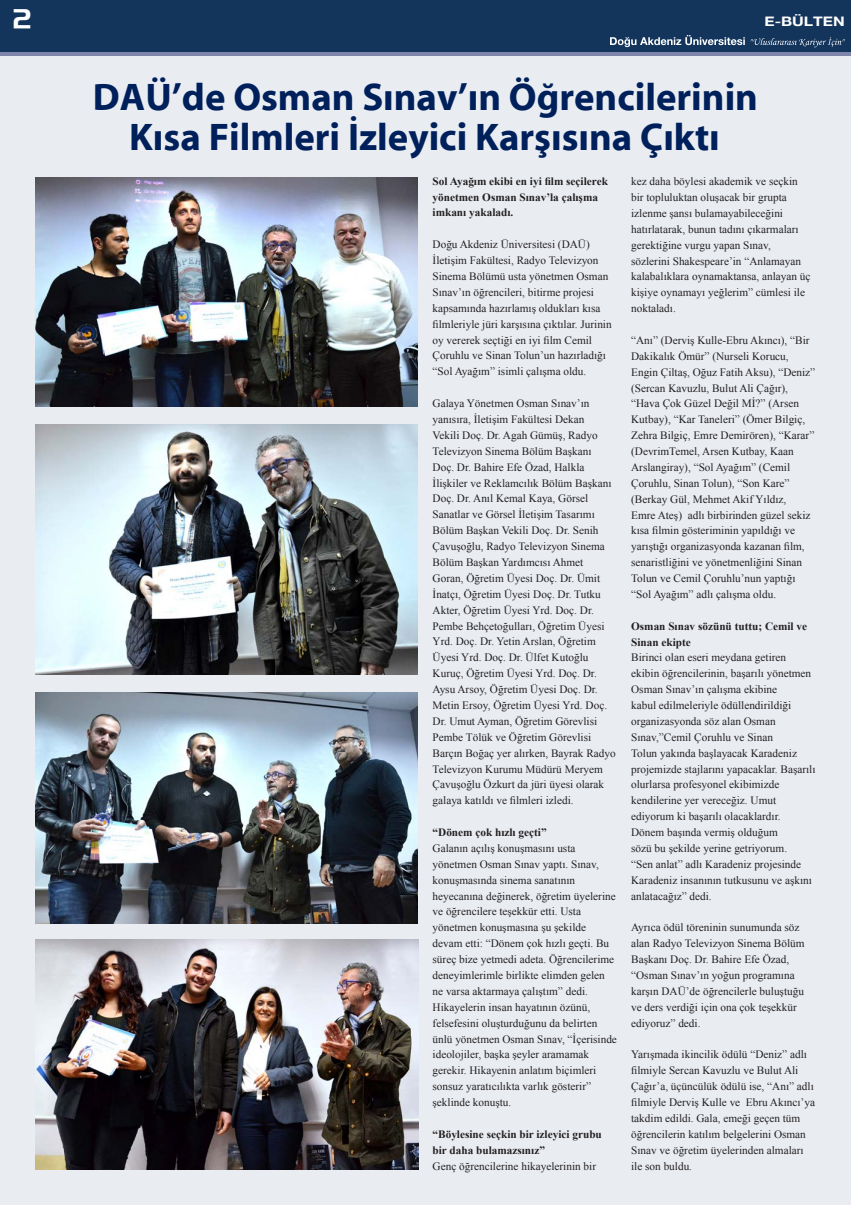
<style>
.page{position:relative;width:851px;height:1205px;background:#fff}
.page>*{position:absolute;margin:0;border:0;box-sizing:border-box;transform-origin:0 0}
.t1{font:700 38.75px "Myriad EMU";color:#00205b}
.t2{font:26.25px "Handel EMU";color:#fff}
.t3{font:700 13.12px "Helvetica Neue EMU";color:#fff;scale:1.2 1}
.t4{font:11.25px/15.9px "Times New Roman EMU";color:#231f20}
.t5{font:700 11.25px/15.9px "Times New Roman EMU";color:#231f20}
</style>
<div class="page">
<div style="left:0;top:25px;width:850px;height:1180px;background:#e9edf2"></div>
<hr style="left:850px;top:53px;width:1px;height:1152px;background:#e9edf2">
<div style="left:0;top:0;width:850px;height:55px;background:#13355c"></div>
<hr style="left:850px;top:0;width:1px;height:52px;background:#13355c">
<hr style="left:0;top:52px;width:850px;height:4px;background:#7d86aa">
<svg style="left:610px;top:35px;width:134px;height:12px"></svg>
<svg style="left:750px;top:37px;width:94px;height:10px"></svg>
<img style="left:35px;top:177px;width:383px;height:230px">
<img style="left:35px;top:693px;width:383px;height:230px">
<img style="left:36px;top:939px;width:382px;height:230px">
<img style="left:35px;top:425px;width:383px;height:249px">
<p class="t2" style="left:13px;top:3px;width:19px">2</p>
<p class="t3" style="left:764px;top:13px;width:68px">E-BÜLTEN</p>
<p class="t1" style="left:93px;top:76px;width:666px">DAÜ’de Osman Sınav’ın Öğrencilerinin</p>
<p class="t1" style="left:129px;top:116px;width:592px">Kısa Filmleri İzleyici Karşısına Çıktı</p>
<p class="t5" style="left:432px;top:173px;width:177px">Sol Ayağım ekibi en iyi film seçilerek yönetmen Osman Sınav’la çalışma imkanı yakaladı.</p>
<p class="t4" style="left:432px;top:236px;width:181px">Doğu Akdeniz Üniversitesi (DAÜ)<br>İletişim Fakültesi, Radyo Televizyon Sinema Bölümü usta yönetmen Osman Sınav’ın öğrencileri, bitirme projesi kapsamında hazırlamış oldukları kısa filmleriyle jüri karşısına çıktılar. Jurinin oy vererek seçtiği en iyi film Cemil Çoruhlu ve Sinan Tolun’un hazırladığı “Sol Ayağım” isimli çalışma oldu.</p>
<p class="t4" style="left:432px;top:395px;width:185px">Galaya Yönetmen Osman Sınav’ın yanısıra, İletişim Fakültesi Dekan<br>Vekili Doç. Dr. Agah Gümüş, Radyo Televizyon Sinema Bölüm Başkanı Doç. Dr. Bahire Efe Özad, Halkla İlişkiler ve Reklamcılık Bölüm Başkanı Doç. Dr. Anıl Kemal Kaya, Görsel Sanatlar ve Görsel İletişim Tasarımı Bölüm Başkan Vekili Doç. Dr. Senih Çavuşoğlu, Radyo Televizyon Sinema Bölüm Başkan Yardımcısı Ahmet Goran, Öğretim Üyesi Doç. Dr. Ümit İnatçı, Öğretim Üyesi Doç. Dr. Tutku Akter, Öğretim Üyesi Yrd. Doç. Dr.<br>Pembe Behçetoğulları, Öğretim Üyesi Yrd. Doç. Dr. Yetin Arslan, Öğretim Üyesi Yrd. Doç. Dr. Ülfet Kutoğlu Kuruç, Öğretim Üyesi Yrd. Doç. Dr.<br>Aysu Arsoy, Öğretim Üyesi Doç. Dr.<br>Metin Ersoy, Öğretim Üyesi Yrd. Doç.<br>Dr. Umut Ayman, Öğretim Görevlisi Pembe Tölük ve Öğretim Görevlisi Barçın Boğaç yer alırken, Bayrak Radyo Televizyon Kurumu Müdürü Meryem Çavuşoğlu Özkurt da jüri üyesi olarak galaya katıldı ve filmleri izledi.</p>
<p class="t5" style="left:432px;top:824px;width:116px">“Dönem çok hızlı geçti”</p>
<p class="t4" style="left:432px;top:840px;width:186px">Galanın açılış konuşmasını usta yönetmen Osman Sınav yaptı. Sınav, konuşmasında sinema sanatının heyecanına değinerek, öğretim üyelerine ve öğrencilere teşekkür etti. Usta yönetmen konuşmasına şu şekilde devam etti: “Dönem çok hızlı geçti. Bu süreç bize yetmedi adeta. Öğrencilerime deneyimlerimle birlikte elimden gelen ne varsa aktarmaya çalıştım” dedi.<br>Hikayelerin insan hayatının özünü, felsefesini oluşturduğunu da belirten ünlü yönetmen Osman Sınav, “İçerisinde ideolojiler, başka şeyler aramamak gerekir. Hikayenin anlatım biçimleri sonsuz yaratıcılıkta varlık gösterir” şeklinde konuştu.</p>
<p class="t5" style="left:432px;top:1126px;width:171px">“Böylesine seçkin bir izleyici grubu bir daha bulamazsınız”</p>
<p class="t4" style="left:432px;top:1158px;width:165px">Genç öğrencilerine hikayelerinin bir</p>
<p class="t4" style="left:631px;top:173px;width:181px">kez daha böylesi akademik ve seçkin bir topluluktan oluşacak bir grupta izlenme şansı bulamayabileceğini hatırlatarak, bunun tadını çıkarmaları gerektiğine vurgu yapan Sınav, sözlerini Shakespeare’in “Anlamayan kalabalıklara oynamaktansa, anlayan üç kişiye oynamayı yeğlerim” cümlesi ile noktaladı.</p>
<p class="t4" style="left:631px;top:332px;width:186px">“Anı” (Derviş Kulle-Ebru Akıncı), “Bir Dakikalık Ömür” (Nurseli Korucu, Engin Çiltaş, Oğuz Fatih Aksu), “Deniz” (Sercan Kavuzlu, Bulut Ali Çağır), “Hava Çok Güzel Değil Mİ?” (Arsen Kutbay), “Kar Taneleri” (Ömer Bilgiç, Zehra Bilgiç, Emre Demirören), “Karar” (DevrimTemel, Arsen Kutbay, Kaan Arslangiray), “Sol Ayağım” (Cemil Çoruhlu, Sinan Tolun), “Son Kare” (Berkay Gül, Mehmet Akif Yıldız,<br>Emre Ateş) adlı birbirinden güzel sekiz kısa filmin gösteriminin yapıldığı ve yarıştığı organizasyonda kazanan film, senaristliğini ve yönetmenliğini Sinan Tolun ve Cemil Çoruhlu’nun yaptığı “Sol Ayağım” adlı çalışma oldu.</p>
<p class="t5" style="left:631px;top:618px;width:177px">Osman Sınav sözünü tuttu; Cemil ve<br>Sinan ekipte</p>
<p class="t4" style="left:631px;top:649px;width:186px">Birinci olan eseri meydana getiren ekibin öğrencilerinin, başarılı yönetmen Osman Sınav’ın çalışma ekibine<br>kabul edilmeleriyle ödüllendirildiği organizasyonda söz alan Osman Sınav,”Cemil Çoruhlu ve Sinan<br>Tolun yakında başlayacak Karadeniz projemizde stajlarını yapacaklar. Başarılı olurlarsa profesyonel ekibimizde kendilerine yer vereceğiz. Umut ediyorum ki başarılı olacaklardır.<br>Dönem başında vermiş olduğum<br>sözü bu şekilde yerine getriyorum.<br>“Sen anlat” adlı Karadeniz projesinde Karadeniz insanının tutkusunu ve aşkını anlatacağız” dedi.</p>
<p class="t4" style="left:631px;top:919px;width:175px">Ayrıca ödül töreninin sunumunda söz alan Radyo Televizyon Sinema Bölüm Başkanı Doç. Dr. Bahire Efe Özad, “Osman Sınav’ın yoğun programına karşın DAÜ’de öğrencilerle buluştuğu ve ders verdiği için ona çok teşekkür ediyoruz” dedi.</p>
<p class="t4" style="left:631px;top:1046px;width:185px">Yarışmada ikincilik ödülü “Deniz” adlı filmiyle Sercan Kavuzlu ve Bulut Ali Çağır’a, üçüncülük ödülü ise, “Anı” adlı filmiyle Derviş Kulle ve Ebru Akıncı’ya takdim edildi. Gala, emeği geçen tüm öğrencilerin katılım belgelerini Osman Sınav ve öğretim üyelerinden almaları ile son buldu.</p>
</div>
